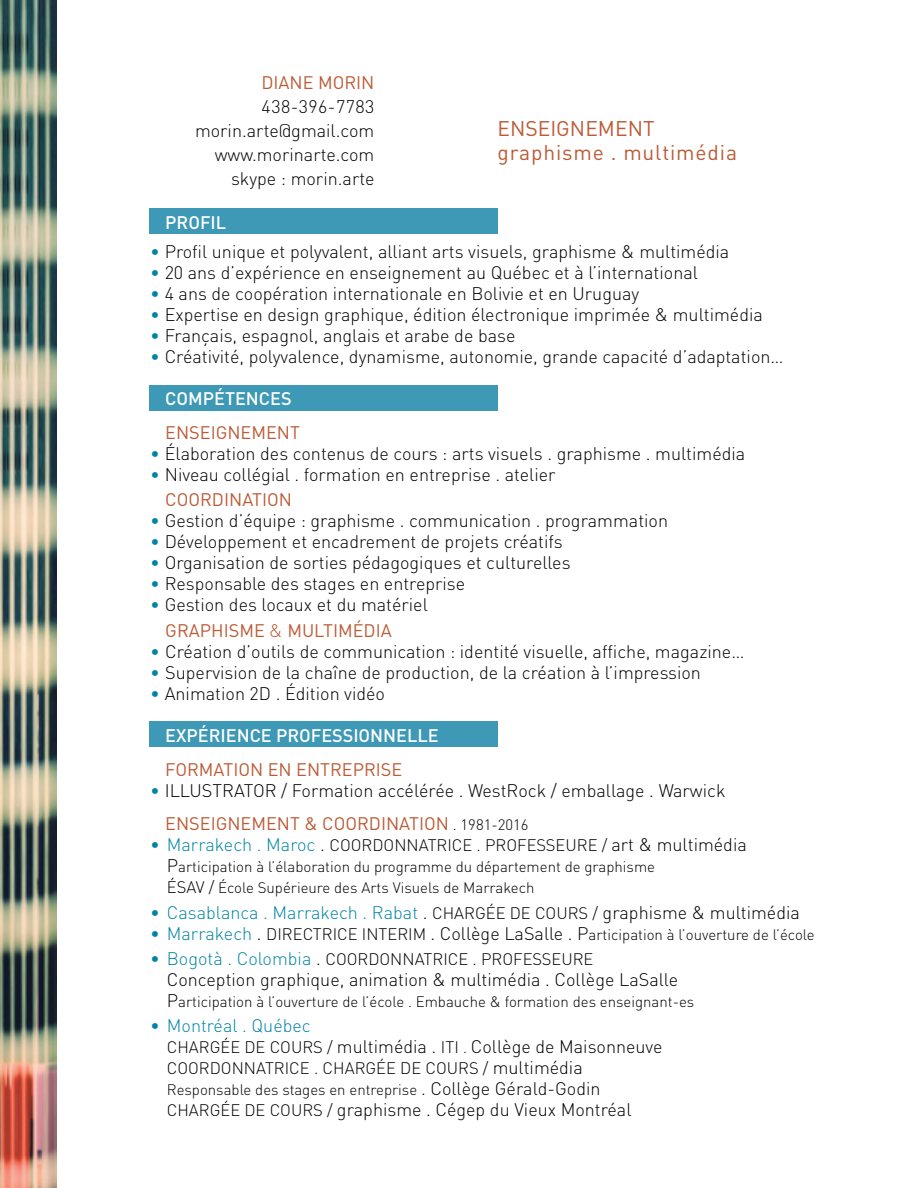
<style>
.page{position:relative;width:918px;height:1188px;background:#fff}
.page>*{position:absolute;margin:0;border:0;box-sizing:border-box;transform-origin:0 0}
.t1{font:21px/24px "DIN";letter-spacing:.04em;color:#bb5b37}
.t2{font:300 18px/24px "DIN";color:#000}
.t3{font:300 18px "DIN";color:#0084a4}
.t4{font:18px "DIN";color:#bb5b37}
.t5{font:500 18px "DIN";color:#fff}
.t6{font:300 16.5px "DIN";color:#000}
.t7{font:300 15px/21px "DIN";color:#000}
.s1{color:#0084a4}
.s2{font-weight:400;color:#bb5b37}
.s3{color:#bb5b37}
.s4{font-size:15px}
.s5{font-size:18px;color:#0084a4}
.s6{font-size:18px}
.s7{font-size:16.5px}
.s8{color:#000}
.s9{font-size:16.5px;color:#000}
</style>
<div class="page">
<div style="left:149px;top:208px;width:348px;height:26px;background:#3d99b5"></div>
<div style="left:149px;top:385px;width:348px;height:25px;background:#3d99b5"></div>
<div style="left:149px;top:722px;width:348px;height:25px;background:#3d99b5"></div>
<img style="left:0;top:0;width:57px;height:1188px">
<p class="t4" style="left:261px;top:71px;width:115px">DIANE MORIN</p>
<p class="t2" style="left:195px;top:94px;width:181px;text-align:right">438-396-7783 morin.arte@gmail.com www.morinarte.com skype : morin.arte</p>
<p class="t1" style="left:497px;top:116px;width:241px">ENSEIGNEMENT graphisme . multimédia</p>
<p class="t5" style="left:165px;top:211px;width:62px">PROFIL</p>
<p class="t2" style="left:150px;top:239px;width:581px"><span class="s1">•</span> Profil unique et polyvalent, alliant arts visuels, graphisme &amp; multimédia</p>
<p class="t2" style="left:150px;top:260px;width:549px"><span class="s1">•</span> 20 ans d’expérience en enseignement au Québec et à l’international</p>
<p class="t2" style="left:150px;top:281px;width:490px"><span class="s1">•</span> 4 ans de coopération internationale en Bolivie et en Uruguay</p>
<p class="t2" style="left:150px;top:302px;width:614px"><span class="s1">•</span> Expertise en design graphique, édition électronique imprimée &amp; multimédia</p>
<p class="t2" style="left:150px;top:323px;width:367px"><span class="s1">•</span> Français, espagnol, anglais et arabe de base</p>
<p class="t2" style="left:150px;top:344px;width:635px"><span class="s1">•</span> Créativité, polyvalence, dynamisme, autonomie, grande capacité d’adaptation…</p>
<p class="t5" style="left:165px;top:387px;width:128px">COMPÉTENCES</p>
<p class="t4" style="left:165px;top:421px;width:136px">ENSEIGNEMENT</p>
<p class="t2" style="left:150px;top:441px;width:597px"><span class="s1">•</span> Élaboration des contenus de cours : arts visuels . graphisme . multimédia</p>
<p class="t2" style="left:165px;top:462px;width:392px;line-height:25.2px;text-indent:-15px"><span class="s1">•</span> Niveau collégial . formation en entreprise . atelier<br><span class="s2">COORDINATION</span></p>
<p class="t2" style="left:150px;top:509px;width:519px"><span class="s1">•</span> Gestion d’équipe : graphisme . communication . programmation</p>
<p class="t2" style="left:150px;top:530px;width:414px"><span class="s1">•</span> Développement et encadrement de projets créatifs</p>
<p class="t2" style="left:150px;top:551px;width:422px"><span class="s1">•</span> Organisation de sorties pédagogiques et culturelles</p>
<p class="t2" style="left:150px;top:572px;width:316px"><span class="s1">•</span> Responsable des stages en entreprise</p>
<p class="t2" style="left:165px;top:592px;width:264px;line-height:25.2px;text-indent:-15px"><span class="s1">•</span> Gestion des locaux et du matériel<br><span class="s2">GRAPHISME</span> <span class="s3">&amp;</span> <span class="s2">MULTIMÉDIA</span></p>
<p class="t2" style="left:150px;top:639px;width:596px"><span class="s1">•</span> Création d’outils de communication : identité visuelle, affiche, magazine…</p>
<p class="t2" style="left:150px;top:660px;width:552px"><span class="s1">•</span> Supervision de la chaîne de production, de la création à l’impression</p>
<p class="t2" style="left:150px;top:681px;width:236px"><span class="s1">•</span> Animation 2D . Édition vidéo</p>
<p class="t5" style="left:165px;top:724px;width:275px">EXPÉRIENCE PROFESSIONNELLE</p>
<p class="t4" style="left:165px;top:758px;width:239px">FORMATION EN ENTREPRISE</p>
<p class="t2" style="left:165px;top:773px;width:562px;line-height:33.8px;text-indent:-15px"><span class="s1">•</span> ILLUSTRATOR / Formation accélérée . WestRock / emballage . Warwick<br><span class="s2">ENSEIGNEMENT &amp; COORDINATION</span> <span class="s4">. 1981-2016</span></p>
<p class="t6" style="left:150px;top:835px;width:598px"><span class="s5">• Marrakech . Maroc</span> <span class="s6">.</span> COORDONNATRICE . PROFESSEURE / <span class="s6">art &amp; multimédia</span></p>
<p class="t7" style="left:167px;top:856px;width:490px"><span class="s6">P</span>articipation à l’élaboration du programme du département de graphisme<br><span class="s7">ÉSAV /</span> École Supérieure des Arts Visuels de Marrakech</p>
<p class="t3" style="left:150px;top:901px;width:651px">• Casablanca . Marrakech . Rabat <span class="s8">.</span> <span class="s9">CHARGÉE DE COURS /</span> <span class="s8">graphisme &amp; multimédia</span></p>
<p class="t7" style="left:150px;top:924px;width:666px"><span class="s5">• Marrakech</span> <span class="s6">.</span> <span class="s7">DIRECTRICE INTERIM</span> <span class="s6">. Collège LaSalle . P</span>articipation à l’ouverture de l’école</p>
<p class="t6" style="left:150px;top:949px;width:445px"><span class="s5">• Bogotà . Colombia</span> <span class="s6">.</span> COORDONNATRICE . PROFESSEURE</p>
<p class="t2" style="left:167px;top:967px;width:513px">Conception graphique, animation &amp; multimédia . Collège LaSalle</p>
<p class="t7" style="left:167px;top:991px;width:529px"><span class="s6">P</span>articipation à l’ouverture de l’école . Embauche &amp; formation des enseignant-es</p>
<p class="t2" style="left:167px;top:1015px;width:497px;line-height:21px;text-indent:-16px"><span class="s1">• Montréal . Québec<br></span><span class="s7">CHARGÉE DE COURS /</span> multimédia . <span class="s7">ITI</span> <span class="s4">.</span> Collège de Maisonneuve</p>
<p class="t6" style="left:167px;top:1058px;width:417px">COORDONNATRICE . CHARGÉE DE COURS / <span class="s6">multimédia</span></p>
<p class="t7" style="left:167px;top:1079px;width:435px">Responsable des stages en entreprise <span class="s6">. Collège Gérald-Godin</span></p>
<p class="t2" style="left:167px;top:1097px;width:466px"><span class="s7">CHARGÉE DE COURS /</span> graphisme . Cégep du Vieux Montréal</p>
</div>
